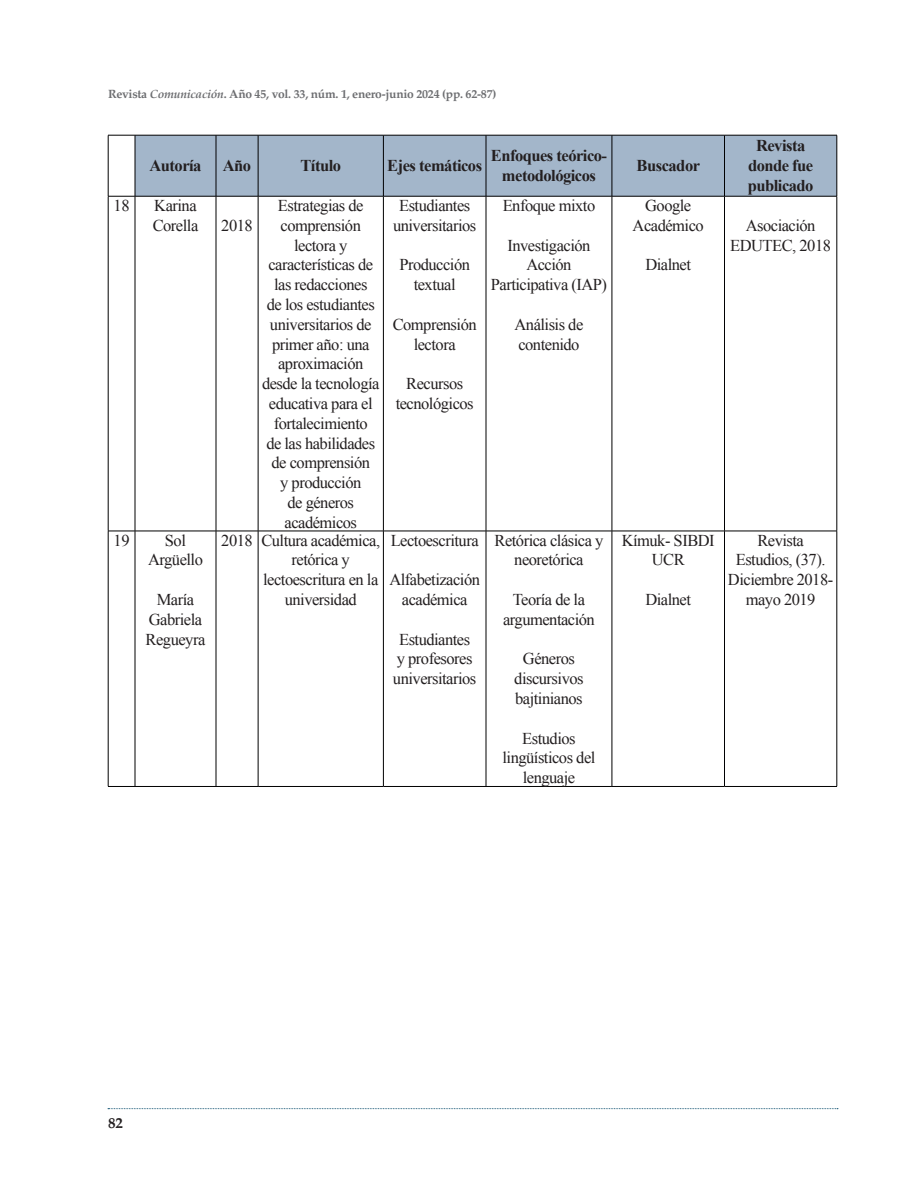
<style>
.page{position:relative;width:918px;height:1188px;background:#fff}
.page>*{position:absolute;margin:0;border:0;box-sizing:border-box;transform-origin:0 0}
.t1{font:16.5px/19.8px "Times New Roman";letter-spacing:-.03em;color:#231f20;text-align:center}
.t2{font:700 16.5px/19.8px "Times New Roman";letter-spacing:-.03em;color:#231f20;text-align:center}
.t3{font:700 15px "Palatino";color:#231f20}
.t4{font:700 12px "Palatino";letter-spacing:-.02em;color:#6c6d70}
.s1{font-style:italic}
</style>
<div class="page">
<svg style="left:108px;top:1108px;width:730px;height:1px"></svg>
<hr style="left:837px;top:135px;width:1px;height:61px;background:#000001">
<svg style="left:108px;top:135px;width:729px;height:62px;background:#a1b3c6"></svg>
<hr style="left:135px;top:196px;width:81px;height:1px;background:#000001">
<hr style="left:216px;top:196px;width:42px;height:1px;background:#000001">
<hr style="left:258px;top:196px;width:125px;height:1px;background:#000001">
<hr style="left:383px;top:196px;width:103px;height:1px;background:#000001">
<hr style="left:486px;top:196px;width:126px;height:1px;background:#000001">
<hr style="left:612px;top:196px;width:113px;height:1px;background:#000001">
<hr style="left:724px;top:196px;width:113px;height:1px;background:#000001">
<hr style="left:108px;top:196px;width:1px;height:335px;background:#000001">
<hr style="left:135px;top:196px;width:1px;height:335px;background:#000001">
<hr style="left:216px;top:196px;width:1px;height:335px;background:#000001">
<hr style="left:258px;top:196px;width:1px;height:335px;background:#000001">
<hr style="left:383px;top:196px;width:1px;height:335px;background:#000001">
<hr style="left:486px;top:196px;width:1px;height:335px;background:#000001">
<hr style="left:612px;top:196px;width:1px;height:335px;background:#000001">
<hr style="left:724px;top:196px;width:1px;height:335px;background:#000001">
<hr style="left:837px;top:196px;width:1px;height:335px;background:#000001">
<svg style="left:109px;top:531px;width:26px;height:1px"></svg>
<hr style="left:108px;top:531px;width:1px;height:255px;background:#000001">
<hr style="left:135px;top:531px;width:81px;height:1px;background:#000001">
<hr style="left:135px;top:531px;width:1px;height:255px;background:#000001">
<hr style="left:216px;top:531px;width:42px;height:1px;background:#000001">
<hr style="left:216px;top:531px;width:1px;height:255px;background:#000001">
<hr style="left:258px;top:531px;width:125px;height:1px;background:#000001">
<hr style="left:258px;top:531px;width:1px;height:255px;background:#000001">
<hr style="left:383px;top:531px;width:103px;height:1px;background:#000001">
<hr style="left:383px;top:531px;width:1px;height:255px;background:#000001">
<hr style="left:486px;top:531px;width:126px;height:1px;background:#000001">
<hr style="left:486px;top:531px;width:1px;height:255px;background:#000001">
<hr style="left:612px;top:531px;width:113px;height:1px;background:#000001">
<hr style="left:612px;top:531px;width:1px;height:255px;background:#000001">
<hr style="left:724px;top:531px;width:113px;height:1px;background:#000001">
<hr style="left:724px;top:531px;width:1px;height:255px;background:#000001">
<hr style="left:837px;top:531px;width:1px;height:255px;background:#000001">
<svg style="left:108px;top:786px;width:27px;height:1px"></svg>
<hr style="left:135px;top:786px;width:81px;height:1px;background:#000001">
<hr style="left:216px;top:786px;width:42px;height:1px;background:#000001">
<hr style="left:258px;top:786px;width:125px;height:1px;background:#000001">
<hr style="left:383px;top:786px;width:103px;height:1px;background:#000001">
<hr style="left:486px;top:786px;width:126px;height:1px;background:#000001">
<hr style="left:612px;top:786px;width:113px;height:1px;background:#000001">
<hr style="left:724px;top:786px;width:113px;height:1px;background:#000001">
<p class="t4" style="left:108px;top:84px;width:390px">Revista <span class="s1">Comunicación</span>. Año 45, vol. 33, núm. 1, enero-junio 2024 (pp. 62-87)</p>
<p class="t2" style="left:149px;top:155px;width:54px">Autoría</p>
<p class="t2" style="left:223px;top:155px;width:30px">Año</p>
<p class="t2" style="left:300px;top:155px;width:42px">Título</p>
<p class="t2" style="left:387px;top:155px;width:96px">Ejes temáticos</p>
<p class="t2" style="left:491px;top:146px;width:118px">Enfoques teórico&shy;metodológicos</p>
<p class="t2" style="left:637px;top:155px;width:65px">Buscador</p>
<p class="t1" style="left:114px;top:195px;width:18px">18</p>
<p class="t1" style="left:153px;top:195px;width:47px;text-align:left">Karina<br>Corella</p>
<p class="t1" style="left:114px;top:530px;width:18px">19</p>
<p class="t1" style="left:148px;top:530px;width:56px">Sol<br>Argüello</p>
<p class="t1" style="left:146px;top:589px;width:61px">María<br>Gabriela<br>Regueyra</p>
<p class="t1" style="left:221px;top:215px;width:33px">2018</p>
<p class="t1" style="left:262px;top:195px;width:119px">Estrategias de comprensión lectora y características de las redacciones<br>de los estudiantes universitarios de primer año: una aproximación desde la tecnología educativa para el fortalecimiento<br>de las habilidades de comprensión<br>y producción<br>de géneros académicos</p>
<p class="t1" style="left:393px;top:195px;width:85px">Estudiantes universitarios</p>
<p class="t1" style="left:399px;top:255px;width:72px">Producción textual</p>
<p class="t1" style="left:393px;top:314px;width:85px">Comprensión lectora</p>
<p class="t1" style="left:396px;top:373px;width:79px">Recursos tecnológicos</p>
<p class="t1" style="left:221px;top:530px;width:160px">2018 Cultura académica,</p>
<p class="t1" style="left:292px;top:550px;width:60px">retórica y</p>
<p class="t1" style="left:263px;top:570px;width:117px">lectoescritura en la</p>
<p class="t1" style="left:285px;top:589px;width:74px">universidad</p>
<p class="t1" style="left:391px;top:530px;width:89px">Lectoescritura</p>
<p class="t1" style="left:389px;top:570px;width:92px">Alfabetización académica</p>
<p class="t1" style="left:393px;top:629px;width:85px">Estudiantes y profesores universitarios</p>
<p class="t1" style="left:503px;top:195px;width:94px">Enfoque mixto</p>
<p class="t1" style="left:491px;top:235px;width:118px">Investigación<br>Acción<br>Participativa (IAP)</p>
<p class="t1" style="left:515px;top:314px;width:70px;text-align:left">Análisis de contenido</p>
<p class="t1" style="left:495px;top:530px;width:110px">Retórica clásica y neoretórica</p>
<p class="t1" style="left:503px;top:589px;width:93px">Teoría de la argumentación</p>
<p class="t1" style="left:514px;top:649px;width:71px">Géneros discursivos bajtinianos</p>
<p class="t1" style="left:502px;top:728px;width:94px">Estudios lingüísticos del lenguaje</p>
<p class="t1" style="left:633px;top:195px;width:73px">Google<br>Académico</p>
<p class="t1" style="left:645px;top:255px;width:47px">Dialnet</p>
<p class="t1" style="left:622px;top:530px;width:95px">Kímuk- SIBDI<br>UCR</p>
<p class="t1" style="left:645px;top:589px;width:47px">Dialnet</p>
<p class="t2" style="left:748px;top:136px;width:67px">Revista donde fue publicado</p>
<p class="t1" style="left:730px;top:215px;width:102px">Asociación<br>EDUTEC, 2018</p>
<p class="t1" style="left:728px;top:530px;width:107px">Revista<br>Estudios, (37).<br>Diciembre 2018- mayo 2019</p>
<p class="t3" style="left:108px;top:1110px;width:16px">82</p>
</div>
